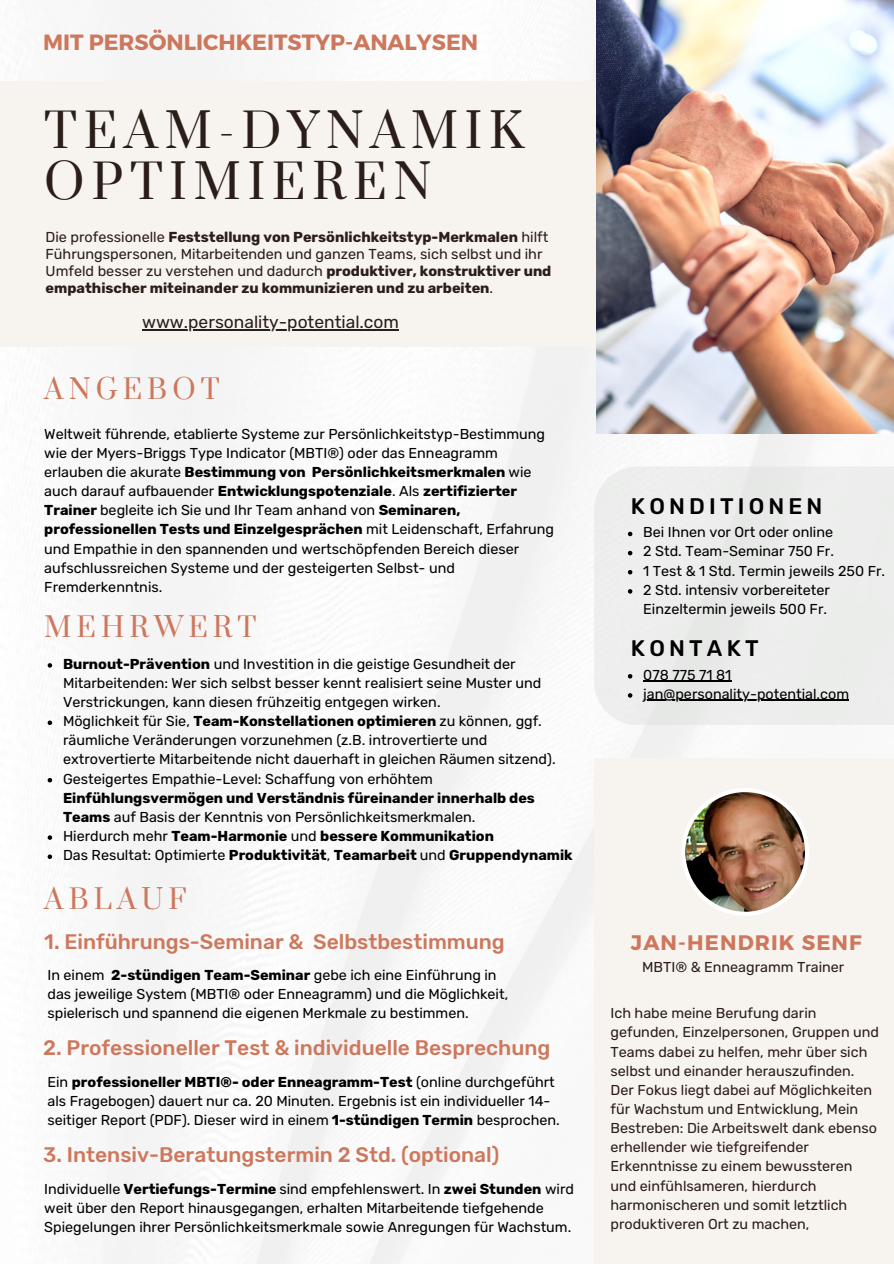
<style>
.page{position:relative;width:894px;height:1264px;background:#fff}
.page>*{position:absolute;margin:0;border:0;box-sizing:border-box;transform-origin:0 0}
.t1{font:46.95px/50.7px "Prata";letter-spacing:.14em;color:#2b1d18}
.t2{font:27px "Prata";letter-spacing:.185em;color:#cd775c}
.t3{font:500 22.35px "Rubik";letter-spacing:.185em;color:#000}
.t4{font:700 22.05px "Montserrat";color:#cd775c}
.t5{font:500 21px "Rubik";color:#cd775c}
.t6{font:700 21px "Montserrat";letter-spacing:.055em;color:#cd775c}
.t7{font:17.4px "Rubik";color:#2b1d18}
.t8{font:14.4px/19.2px "Rubik";color:#000}
.t9{font:14.4px/19.2px "Rubik";color:#2b1d18}
.t10{font:700 14.4px/16.8px "Rubik";color:#2b1d18}
.t11{font:700 14.4px "Rubik";color:#000}
.s1{font-weight:400}
.s2{font-weight:700}
</style>
<div class="page">
<img style="left:0;top:0;width:893px;height:1263px">
<div style="left:0;top:82px;width:614px;height:265px;background:#f7f4ef"></div>
<img style="left:596px;top:0;width:297px;height:433px">
<div style="left:594px;top:466px;width:299px;height:259px;background:#ecedec"></div>
<div style="left:594px;top:758px;width:299px;height:505px;background:#f7f4ef"></div>
<svg style="left:681px;top:788px;width:127px;height:127px;fill:#fff"></svg>
<img style="left:685px;top:792px;width:119px;height:119px;border-radius:50%">
<hr style="left:142px;top:329px;width:257px;height:1px;background:#2b1d18">
<svg style="left:48px;top:663px;width:4px;height:4px"></svg>
<svg style="left:48px;top:720px;width:4px;height:5px"></svg>
<svg style="left:48px;top:778px;width:4px;height:4px"></svg>
<svg style="left:48px;top:835px;width:4px;height:4px"></svg>
<svg style="left:48px;top:854px;width:4px;height:5px"></svg>
<svg style="left:627px;top:674px;width:5px;height:4px"></svg>
<hr style="left:643px;top:680px;width:88px;height:2px;background:#000">
<svg style="left:627px;top:693px;width:5px;height:4px"></svg>
<hr style="left:643px;top:700px;width:205px;height:1px;background:#000">
<svg style="left:627px;top:531px;width:5px;height:5px"></svg>
<svg style="left:627px;top:551px;width:5px;height:4px"></svg>
<svg style="left:627px;top:570px;width:5px;height:4px"></svg>
<svg style="left:627px;top:589px;width:5px;height:4px"></svg>
<h2 class="t4" style="left:43px;top:28px;width:436px">MIT PERSÖNLICHKEITSTYP-ANALYSEN</h2>
<h1 class="t1" style="left:44px;top:108px;width:480px">TEAM-DYNAMIK<br>OPTIMIEREN</h1>
<p class="t10" style="left:46px;top:229px;width:507px"><span class="s1">Die professionelle</span> Feststellung von Persönlichkeitstyp-Merkmalen <span class="s1">hilft Führungspersonen, Mitarbeitenden und ganzen Teams, sich selbst und ihr Umfeld besser zu verstehen und dadurch</span> produktiver, konstruktiver und empathischer miteinander zu kommunizieren und zu arbeiten<span class="s1">.</span></p>
<h5 class="t7" style="left:142px;top:312px;width:258px">www.personality-potential.com</h5>
<p class="t2" style="left:44px;top:372px;width:177px">ANGEBOT</p>
<h3 class="t8" style="left:44px;top:424px;width:511px">Weltweit führende, etablierte Systeme zur Persönlichkeitstyp-Bestimmung wie der Myers-Briggs Type Indicator (MBTI®) oder das Enneagramm erlauben die akurate <span class="s2">Bestimmung von Persönlichkeitsmerkmalen</span> wie auch darauf aufbauender <span class="s2">Entwicklungspotenziale</span>. Als <span class="s2">zertifizierter Trainer</span> begleite ich Sie und Ihr Team anhand von <span class="s2">Seminaren, professionellen Tests und Einzelgesprächen</span> mit Leidenschaft, Erfahrung und Empathie in den spannenden und wertschöpfenden Bereich dieser aufschlussreichen Systeme und der gesteigerten Selbst- und Fremderkenntnis.</h3>
<p class="t2" style="left:44px;top:609px;width:213px">MEHRWERT</p>
<p class="t8" style="left:63px;top:654px;width:480px"><span class="s2">Burnout-Prävention</span> und Investition in die geistige Gesundheit der<br>Mitarbeitenden: Wer sich selbst besser kennt realisiert seine Muster und<br>Verstrickungen, kann diesen frühzeitig entgegen wirken.</p>
<p class="t8" style="left:63px;top:711px;width:494px">Möglichkeit für Sie, <span class="s2">Team-Konstellationen optimieren</span> zu können, ggf. räumliche Veränderungen vorzunehmen (z.B. introvertierte und extrovertierte Mitarbeitende nicht dauerhaft in gleichen Räumen sitzend).</p>
<p class="t8" style="left:63px;top:769px;width:473px">Gesteigertes Empathie-Level: Schaffung von erhöhtem<br><span class="s2">Einfühlungsvermögen und Verständnis füreinander innerhalb des<br>Teams</span> auf Basis der Kenntnis von Persönlichkeitsmerkmalen.</p>
<h3 class="t11" style="left:63px;top:827px;width:432px"><span class="s1">Hierdurch mehr</span> Team-Harmonie <span class="s1">und</span> bessere Kommunikation</h3>
<p class="t11" style="left:63px;top:846px;width:511px"><span class="s1">Das Resultat: Optimierte</span> Produktivität<span class="s1">,</span> Teamarbeit <span class="s1">und</span> Gruppendynamik</p>
<p class="t2" style="left:44px;top:882px;width:144px">ABLAUF</p>
<p class="t5" style="left:44px;top:929px;width:462px">1. Einführungs-Seminar &amp; Selbstbestimmung</p>
<p class="t8" style="left:47px;top:965px;width:462px">In einem <span class="s2">2-stündigen Team-Seminar</span> gebe ich eine Einführung in das jeweilige System (MBTI® oder Enneagramm) und die Möglichkeit,</p>
<h3 class="t8" style="left:47px;top:1003px;width:422px">spielerisch und spannend die eigenen Merkmale zu bestimmen.</h3>
<p class="t5" style="left:43px;top:1035px;width:508px">2. Professioneller Test &amp; individuelle Besprechung</p>
<p class="t8" style="left:47px;top:1072px;width:513px">Ein <span class="s2">professioneller MBTI®- oder Enneagramm-Test</span> (online durchgeführt als Fragebogen) dauert nur ca. 20 Minuten. Ergebnis ist ein individueller 14- seitiger Report (PDF). Dieser wird in einem <span class="s2">1-stündigen Termin</span> besprochen.</p>
<p class="t5" style="left:43px;top:1142px;width:457px">3. Intensiv-Beratungstermin 2 Std. (optional)</p>
<h2 class="t8" style="left:44px;top:1179px;width:531px">Individuelle <span class="s2">Vertiefungs-Termine</span> sind empfehlenswert. In <span class="s2">zwei Stunden</span> wird weit über den Report hinausgegangen, erhalten Mitarbeitende tiefgehende<br>Spiegelungen ihrer Persönlichkeitsmerkmale sowie Anregungen für Wachstum.</h2>
<p class="t3" style="left:630px;top:493px;width:193px">KONDITIONEN</p>
<p class="t8" style="left:643px;top:523px;width:191px">Bei Ihnen vor Ort oder online</p>
<h4 class="t8" style="left:643px;top:542px;width:192px">2 Std. Team-Seminar 750 Fr.</h4>
<p class="t8" style="left:643px;top:561px;width:243px">1 Test &amp; 1 Std. Termin jeweils 250 Fr.<br>2 Std. intensiv vorbereiteter<br>Einzeltermin jeweils 500 Fr.</p>
<p class="t3" style="left:630px;top:635px;width:129px">KONTAKT</p>
<h2 class="t8" style="left:643px;top:665px;width:90px">078 775 71 81</h2>
<p class="t8" style="left:643px;top:684px;width:207px">jan@personality-potential.com</p>
<p class="t6" style="left:630px;top:928px;width:232px">JAN-HENDRIK SENF</p>
<p class="t9" style="left:642px;top:957px;width:204px">MBTI® &amp; Enneagramm Trainer</p>
<h4 class="t9" style="left:610px;top:1003px;width:270px">Ich habe meine Berufung darin gefunden, Einzelpersonen, Gruppen und Teams dabei zu helfen, mehr über sich selbst und einander herauszufinden.<br>Der Fokus liegt dabei auf Möglichkeiten für Wachstum und Entwicklung, Mein Bestreben: Die Arbeitswelt dank ebenso erhellender wie tiefgreifender Erkenntnisse zu einem bewussteren und einfühlsameren, hierdurch harmonischeren und somit letztlich produktiveren Ort zu machen,</h4>
</div>
